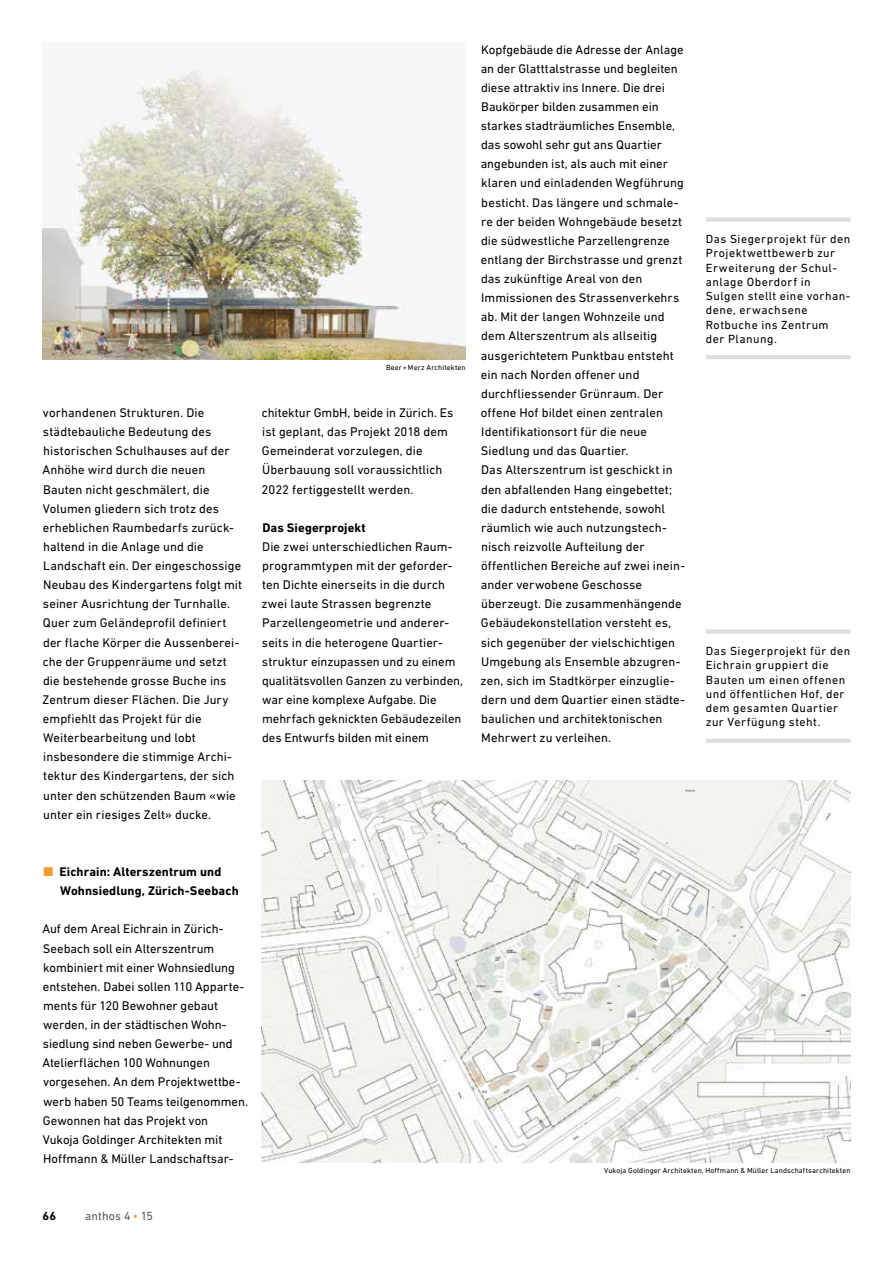
<style>
.page{position:relative;width:893px;height:1263px;background:#fff}
.page>*{position:absolute;margin:0;border:0;box-sizing:border-box;transform-origin:0 0}
.t1{font:12.75px/19.2px "DIN Next LT Pro";letter-spacing:.005em;color:#000}
.t2{font:700 12.75px/19.2px "DIN Next LT Pro";letter-spacing:.01em;color:#000}
.t3{font:12px/14.2px "DIN Next LT Pro";letter-spacing:.04em;color:#000}
.t4{font:12px "DIN Next LT Pro";letter-spacing:.01em;color:#565655}
.t5{font:700 12px "DIN Next LT Pro";color:#000}
.t6{font:7.5px "DIN Next LT Pro";letter-spacing:.02em;color:#000}
.s1{color:#f59b2b}
</style>
<div class="page">
<img style="left:43px;top:68px;width:423px;height:291px">
<img style="left:261px;top:780px;width:589px;height:383px">
<div style="left:706px;top:217px;width:144px;height:5px;background:#dddede"></div>
<hr style="left:706px;top:355px;width:144px;height:4px;background:#dddede">
<div style="left:706px;top:629px;width:144px;height:5px;background:#dddede"></div>
<hr style="left:706px;top:739px;width:144px;height:4px;background:#dddede">
<p class="t1" style="left:42px;top:403px;width:201px">vorhandenen Strukturen. Die städtebauliche Bedeutung des historischen Schulhauses auf der<br>Anhöhe wird durch die neuen<br>Bauten nicht geschmälert, die<br>Volumen gliedern sich trotz des erheblichen Raumbedarfs zurück&shy;haltend in die Anlage und die<br>Landschaft ein. Der eingeschossige<br>Neubau des Kindergartens folgt mit seiner Ausrichtung der Turnhalle.<br>Quer zum Geländeprofil definiert der flache Körper die Aussenberei&shy;che der Gruppenräume und setzt die bestehende grosse Buche ins<br>Zentrum dieser Flächen. Die Jury empfiehlt das Projekt für die<br>Weiterbearbeitung und lobt insbesondere die stimmige Archi&shy;tektur des Kindergartens, der sich unter den schützenden Baum «wie unter ein riesiges Zelt» ducke.</p>
<p class="t6" style="left:386px;top:363px;width:81px">Beer+Merz Architekten</p>
<p class="t1" style="left:261px;top:403px;width:193px">chitektur GmbH, beide in Zürich. Es ist geplant, das Projekt 2018 dem<br>Gemeinderat vorzulegen, die<br>Überbauung soll voraussichtlich<br>2022 fertiggestellt werden.</p>
<p class="t2" style="left:262px;top:518px;width:105px">Das Siegerprojekt</p>
<p class="t1" style="left:262px;top:537px;width:203px">Die zwei unterschiedlichen Raum&shy;programmtypen mit der geforder&shy;ten Dichte einerseits in die durch zwei laute Strassen begrenzte Parzellengeometrie und anderer&shy;seits in die heterogene Quartier&shy;struktur einzupassen und zu einem qualitätsvollen Ganzen zu verbinden, war eine komplexe Aufgabe. Die mehrfach geknickten Gebäudezeilen des Entwurfs bilden mit einem</p>
<p class="t1" style="left:481px;top:39px;width:206px">Kopfgebäude die Adresse der Anlage an der Glatttalstrasse und begleiten diese attraktiv ins Innere. Die drei Baukörper bilden zusammen ein starkes stadträumliches Ensemble, das sowohl sehr gut ans Quartier angebunden ist, als auch mit einer klaren und einladenden Wegführung besticht. Das längere und schmale&shy;re der beiden Wohngebäude besetzt die südwestliche Parzellengrenze entlang der Birchstrasse und grenzt das zukünftige Areal von den Immissionen des Strassenverkehrs ab. Mit der langen Wohnzeile und dem Alterszentrum als allseitig ausgerichtetem Punktbau entsteht ein nach Norden offener und durchfliessender Grünraum. Der offene Hof bildet einen zentralen Identifikationsort für die neue Siedlung und das Quartier.<br>Das Alterszentrum ist geschickt in den abfallenden Hang eingebettet; die dadurch entstehende, sowohl räumlich wie auch nutzungstech&shy;nisch reizvolle Aufteilung der öffentlichen Bereiche auf zwei inein&shy;ander verwobene Geschosse überzeugt. Die zusammenhängende Gebäudekonstellation versteht es, sich gegenüber der vielschichtigen Umgebung als Ensemble abzugren&shy;zen, sich im Stadtkörper einzuglie&shy;dern und dem Quartier einen städte&shy;baulichen und architektonischen Mehrwert zu verleihen.</p>
<p class="t3" style="left:706px;top:232px;width:146px">Das Siegerprojekt für den<br>Projektwettbewerb zur<br>Erweiterung der Schul&shy;anlage Oberdorf in<br>Sulgen stellt eine vorhan&shy;dene, erwachsene<br>Rotbuche ins Zentrum<br>der Planung.</p>
<p class="t3" style="left:706px;top:644px;width:146px">Das Siegerprojekt für den<br>Eichrain gruppiert die<br>Bauten um einen offenen und öffentlichen Hof, der dem gesamten Quartier zur Verfügung steht.</p>
<p class="t2" style="left:60px;top:862px;width:180px;text-indent:-17px"><span class="s1">■</span> Eichrain: Alterszentrum und<br>Wohnsiedlung, Zürich-Seebach</p>
<p class="t1" style="left:42px;top:919px;width:207px">Auf dem Areal Eichrain in Zürich-Seebach soll ein Alterszentrum kombiniert mit einer Wohnsiedlung entstehen. Dabei sollen 110 Apparte&shy;ments für 120 Bewohner gebaut werden, in der städtischen Wohn&shy;siedlung sind neben Gewerbe- und Atelierflächen 100 Wohnungen vorgesehen. An dem Projektwettbe&shy;werb haben 50 Teams teilgenommen.<br>Gewonnen hat das Projekt von<br>Vukoja Goldinger Architekten mit Hoffmann &amp; Müller Landschaftsar-</p>
<p class="t5" style="left:43px;top:1209px;width:15px">66</p>
<p class="t4" style="left:85px;top:1209px;width:69px">anthos 4 <span class="s1">•</span> 15</p>
<p class="t6" style="left:604px;top:1166px;width:248px">Vukoja Goldinger Architekten, Hoffmann &amp; Müller Landschaftsarchitekten</p>
</div>
